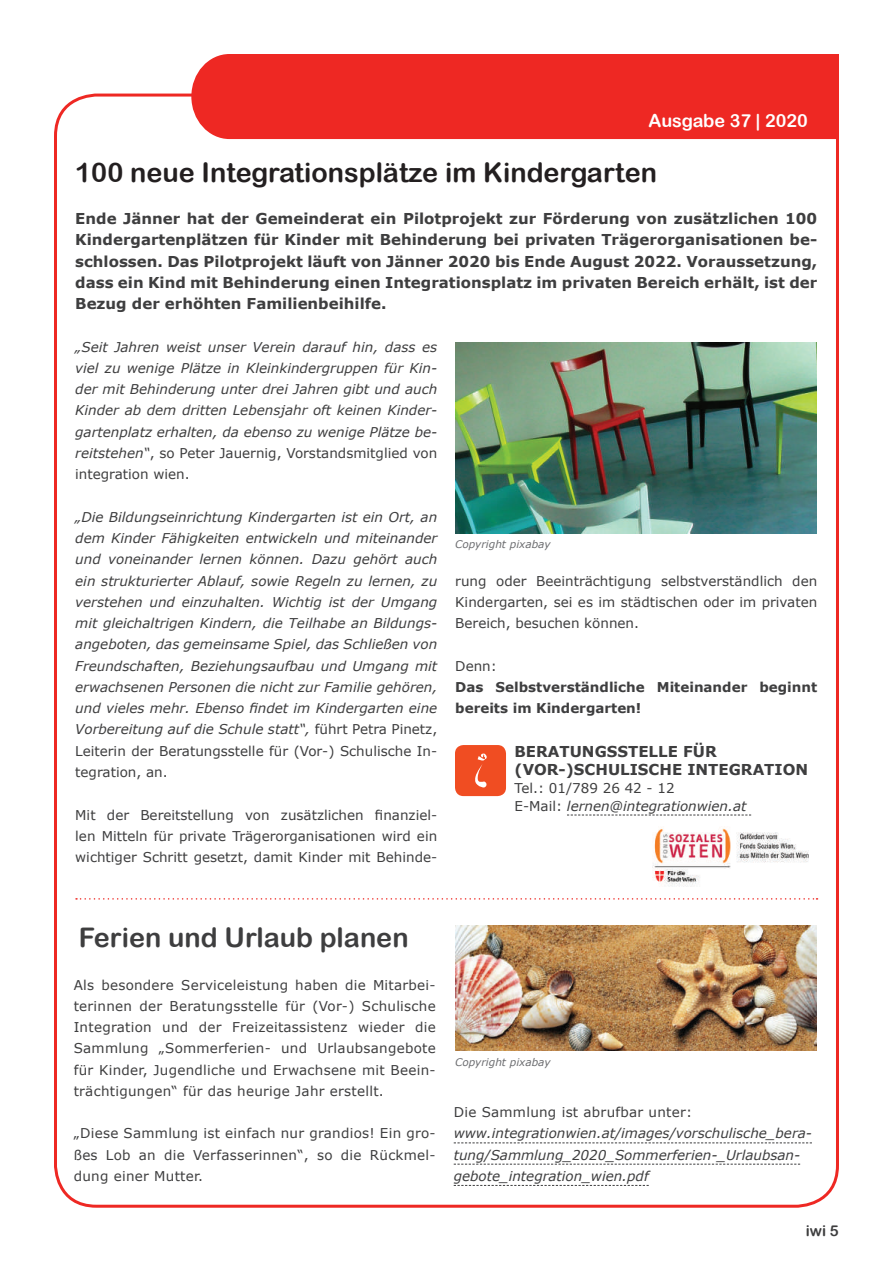
<style>
.page{position:relative;width:893px;height:1263px;background:#fff}
.page>*{position:absolute;margin:0;border:0;box-sizing:border-box;transform-origin:0 0}
.t1{font:27px "Arial Rounded MT Bold";color:#231f20}
.t2{font:27px "Arial Rounded MT Bold";color:#3e3e3f}
.t3{font:18px "Arial Rounded MT Bold";color:#fff}
.t4{font:700 15px/21.3px "Verdana";color:#3e3e3f;text-align:justify}
.t5{font:15px "Arial Rounded MT Bold";color:#3e3e3f}
.t6{font:italic 13.5px/21.3px "Verdana";color:#3e3e3f;text-align:justify}
.t7{font:13.5px/21.3px "Verdana";letter-spacing:.02em;color:#3e3e3f;text-align:justify}
.t8{font:700 13.5px/21.3px "Verdana";color:#3e3e3f}
.t9{font:13.5px/18px "Verdana";color:#3e3e3f}
.t10{font:italic 10.5px "Verdana";color:#6c6d70}
.s1{font-style:normal}
.s2{font-style:italic}
</style>
<div class="page">
<div style="left:191px;top:54px;width:648px;height:85px;background:#ee2823"></div>
<svg style="left:454px;top:1142px;width:358px;height:1px"></svg>
<svg style="left:454px;top:1164px;width:346px;height:1px"></svg>
<svg style="left:454px;top:1185px;width:195px;height:1px"></svg>
<svg style="left:76px;top:898px;width:741px;height:2px"></svg>
<div style="left:455px;top:745px;width:51px;height:51px;background:#f04d22;border-radius:9px"></div>
<svg style="left:475px;top:753px;width:12px;height:34px"></svg>
<svg style="left:567px;top:815px;width:184px;height:1px"></svg>
<img style="left:652px;top:827px;width:157px;height:60px">
<img style="left:455px;top:342px;width:361px;height:192px">
<img style="left:455px;top:926px;width:361px;height:125px">
<h2 class="t3" style="left:648px;top:110px;width:161px">Ausgabe 37 | 2020</h2>
<h1 class="t1" style="left:75px;top:156px;width:583px">100 neue Integrationsplätze im Kindergarten</h1>
<p class="t4" style="left:75px;top:208px;width:743px">Ende Jänner hat der Gemeinderat ein Pilotprojekt zur Förderung von zusätzlichen 100<br>Kindergartenplätzen für Kinder mit Behinderung bei privaten Trägerorganisationen be&shy;schlossen. Das Pilotprojekt läuft von Jänner 2020 bis Ende August 2022. Voraussetzung, dass ein Kind mit Behinderung einen Integrationsplatz im privaten Bereich erhält, ist der Bezug der erhöhten Familienbeihilfe.</p>
<p class="t6" style="left:75px;top:336px;width:364px">„Seit Jahren weist unser Verein darauf hin, dass es viel zu wenige Plätze in Kleinkindergruppen für Kin&shy;der mit Behinderung unter drei Jahren gibt und auch Kinder ab dem dritten Lebensjahr oft keinen Kinder&shy;gartenplatz erhalten, da ebenso zu wenige Plätze be&shy;reitstehen“<span class="s1">, so Peter Jauernig, Vorstandsmitglied von integration wien.</span></p>
<p class="t6" style="left:75px;top:506px;width:364px">„Die Bildungseinrichtung Kindergarten ist ein Ort, an dem Kinder Fähigkeiten entwickeln und miteinander und voneinander lernen können. Dazu gehört auch ein strukturierter Ablauf, sowie Regeln zu lernen, zu verstehen und einzuhalten. Wichtig ist der Umgang mit gleichaltrigen Kindern, die Teilhabe an Bildungs&shy;angeboten, das gemeinsame Spiel, das Schließen von Freundschaften, Beziehungsaufbau und Umgang mit erwachsenen Personen die nicht zur Familie gehören, und vieles mehr. Ebenso findet im Kindergarten eine Vorbereitung auf die Schule statt“, <span class="s1">führt Petra Pinetz, Leiterin der Beratungsstelle für (Vor-) Schulische In&shy;tegration, an.</span></p>
<p class="t7" style="left:75px;top:804px;width:363px">Mit der Bereitstellung von zusätzlichen finanziel&shy;len Mitteln für private Trägerorganisationen wird ein wichtiger Schritt gesetzt, damit Kinder mit Behinde-</p>
<p class="t10" style="left:455px;top:537px;width:97px">Copyright pixabay</p>
<p class="t7" style="left:455px;top:570px;width:363px">rung oder Beeinträchtigung selbstverständlich den Kindergarten, sei es im städtischen oder im privaten Bereich, besuchen können.</p>
<p class="t7" style="left:455px;top:655px;width:43px">Denn:</p>
<p class="t8" style="left:455px;top:676px;width:363px">Das Selbstverständliche Miteinander beginnt bereits im Kindergarten!</p>
<p class="t4" style="left:514px;top:740px;width:24px">Beratungsste</p>
<p class="t4" style="left:649px;top:740px;width:47px">lle für</p>
<p class="t4" style="left:514px;top:758px;width:126px">(Vor-)schu lisc</p>
<p class="t4" style="left:659px;top:758px;width:48px">he Integrati</p>
<p class="t4" style="left:783px;top:758px;width:24px">on</p>
<p class="t9" style="left:514px;top:779px;width:233px">Tel.: 01/789 26 42 - 12<br>E-Mail: <span class="s2">lernen@integrationwien.at</span></p>
<h1 class="t2" style="left:79px;top:921px;width:331px">Ferien und Urlaub planen</h1>
<p class="t7" style="left:74px;top:974px;width:364px">Als besondere Serviceleistung haben die Mitarbei&shy;terinnen der Beratungsstelle für (Vor-) Schulische Integration und der Freizeitassistenz wieder die Sammlung „Sommerferien- und Urlaubsangebote für Kinder, Jugendliche und Erwachsene mit Beein&shy;trächtigungen“ für das heurige Jahr erstellt.</p>
<p class="t7" style="left:74px;top:1123px;width:364px">„Diese Sammlung ist einfach nur grandios! Ein gro&shy;ßes Lob an die Verfasserinnen“, so die Rückmel&shy;dung einer Mutter.</p>
<p class="t10" style="left:455px;top:1055px;width:97px">Copyright pixabay</p>
<p class="t7" style="left:454px;top:1102px;width:240px">Die Sammlung ist abrufbar unter:</p>
<p class="t6" style="left:454px;top:1123px;width:360px;text-align:left">www.integrationwien.at/images/vorschulische_bera&shy;tung/Sammlung_2020_Sommerferien-_Urlaubsan&shy;gebote_integration_wien.pdf</p>
<p class="t5" style="left:806px;top:1222px;width:34px">iwi 5</p>
</div>
